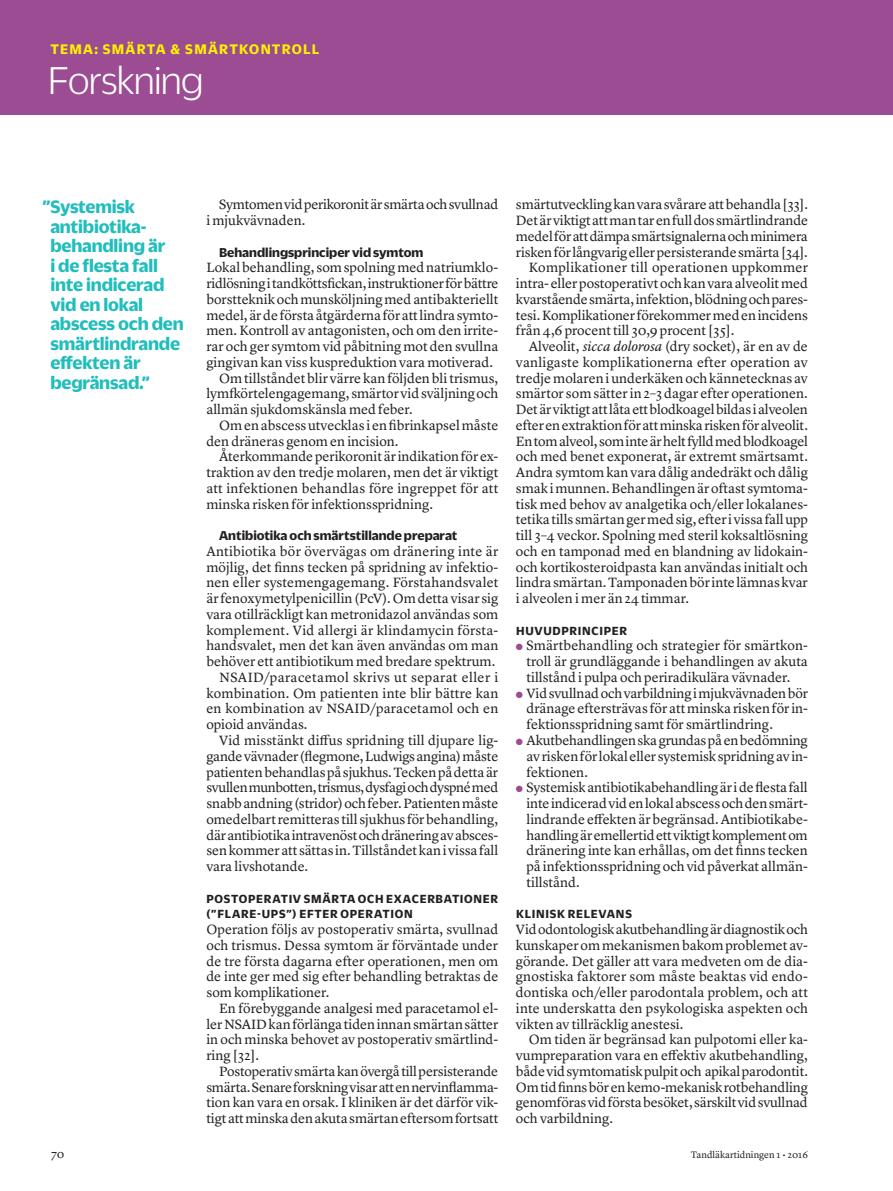
<style>
.page{position:relative;width:893px;height:1191px;background:#fff}
.page>*{position:absolute;margin:0;border:0;box-sizing:border-box;transform-origin:0 0}
.t1{font:300 42px "Duplicate Sans";letter-spacing:-.02em;color:#fff}
.Citat_litet_Duplicat{font:700 19.5px/19.5px "Duplicate Sans";letter-spacing:-.01em;color:#21bdbd}
.t2{font:700 15px "Duplicate Sans";letter-spacing:.08em;color:#fff101}
.Bröd_utesluten_indra{font:13.95px/15.8px "Lyon Text";letter-spacing:-.005em;color:#231f20;text-align:justify}
.Bröd_utesluten{font:13.95px/15.8px "Lyon Text";color:#231f20;text-align:justify}
.Bröd_utesluten_indra-2{font:700 13.95px "Duplicate Sans";color:#231f20}
.Bröd_utesluten-2{font:700 12.75px "Duplicate Sans";letter-spacing:.055em;color:#231f20}
.t3{font:12px "Lyon Text";color:#231f20}
.t4{font:9.75px "Lyon Text";color:#231f20}
.s1{font-style:italic}
.s2{color:#9b4c92}
</style>
<div class="page">
<div style="left:0;top:0;width:893px;height:115px;background:#9b4c92"></div>
<p class="t2" style="left:50px;top:39px;width:271px">TEMA: SMÄRTA &amp; SMÄRTKONTROLL</p>
<p class="t1" style="left:48px;top:55px;width:157px">Forskning</p>
<p class="Citat_litet_Duplicat" style="left:50px;top:196px;width:135px;text-indent:-8px">”Systemisk antibiotika&shy;behandling är<br>i de flesta fall inte indicerad vid en lokal abscess och den smärtlindrande effekten är begränsad.”</p>
<p class="Bröd_utesluten_indra" style="left:206px;top:196px;width:294px;text-indent:13px">Symtomen vid perikoronit är smärta och svullnad i mjukvävnaden.</p>
<p class="Bröd_utesluten_indra-2" style="left:219px;top:242px;width:206px">Behandlingsprinciper vid symtom</p>
<p class="Bröd_utesluten" style="left:206px;top:259px;width:294px">Lokal behandling, som spolning med natriumklo&shy;ridlösning i tandköttsfickan, instruktioner för bättre borstteknik och munsköljning med antibakteriellt medel, är de första åtgärderna för att lindra symto&shy;men. Kontroll av antagonisten, och om den irrite&shy;rar och ger symtom vid påbitning mot den svullna gingivan kan viss kuspreduktion vara motiverad.</p>
<p class="Bröd_utesluten_indra" style="left:206px;top:369px;width:293px;text-indent:13px">Om tillståndet blir värre kan följden bli trismus, lymfkörtelengagemang, smärtor vid sväljning och allmän sjukdomskänsla med feber.</p>
<p class="Bröd_utesluten_indra" style="left:206px;top:416px;width:293px;text-indent:13px">Om en abscess utvecklas i en fibrinkapsel måste den dräneras genom en incision.</p>
<p class="Bröd_utesluten_indra" style="left:206px;top:448px;width:293px;text-indent:13px">Återkommande perikoronit är indikation för ex&shy;traktion av den tredje molaren, men det är viktigt att infektionen behandlas före ingreppet för att minska risken för infektionsspridning.</p>
<p class="Bröd_utesluten_indra-2" style="left:219px;top:526px;width:240px">Antibiotika och smärtstillande preparat</p>
<p class="Bröd_utesluten" style="left:206px;top:542px;width:293px">Antibiotika bör övervägas om dränering inte är möjlig, det finns tecken på spridning av infektio&shy;nen eller systemengagemang. Förstahandsvalet är fenoxymetylpenicillin (PcV). Om detta visar sig vara otillräckligt kan metronidazol användas som komplement. Vid allergi är klindamycin första&shy;handsvalet, men det kan även användas om man behöver ett antibiotikum med bredare spektrum.</p>
<p class="Bröd_utesluten_indra" style="left:206px;top:668px;width:293px;text-indent:13px">NSAID/paracetamol skrivs ut separat eller i kombination. Om patienten inte blir bättre kan en kombination av NSAID/paracetamol och en opioid användas.</p>
<p class="Bröd_utesluten_indra" style="left:206px;top:731px;width:293px;text-indent:13px">Vid misstänkt diffus spridning till djupare lig&shy;gande vävnader (flegmone, Ludwigs angina) måste patienten behandlas på sjukhus. Tecken på detta är svullen munbotten, trismus, dysfagi och dyspné med snabb andning (stridor) och feber. Patienten måste omedelbart remitteras till sjukhus för behandling, där antibiotika intravenöst och dränering av absces&shy;sen kommer att sättas in. Tillståndet kan i vissa fall vara livshotande.</p>
<p class="Bröd_utesluten-2" style="left:206px;top:889px;width:293px">POSTOPERATIV SMÄRTA OCH EXACERBATIONER</p>
<p class="Bröd_utesluten-2" style="left:206px;top:905px;width:208px">(”FLARE-UPS”) EFTER OPERATION</p>
<p class="Bröd_utesluten" style="left:206px;top:920px;width:294px">Operation följs av postoperativ smärta, svullnad och trismus. Dessa symtom är förväntade under de tre första dagarna efter operationen, men om de inte ger med sig efter behandling betraktas de som komplikationer.</p>
<p class="Bröd_utesluten_indra" style="left:206px;top:999px;width:294px;text-indent:13px">En förebyggande analgesi med paracetamol el&shy;ler NSAID kan förlänga tiden innan smärtan sätter in och minska behovet av postoperativ smärtlind&shy;ring [32].</p>
<p class="Bröd_utesluten_indra" style="left:206px;top:1062px;width:294px;text-indent:13px">Postoperativ smärta kan övergå till persisterande smärta. Senare forskning visar att en nervinflamma&shy;tion kan vara en orsak. I kliniken är det därför vik&shy;tigt att minska den akuta smärtan eftersom fortsatt</p>
<p class="Bröd_utesluten_indra" style="left:516px;top:196px;width:294px">smärtutveckling kan vara svårare att behandla [33].<br>Det är viktigt att man tar en full dos smärtlindrande medel för att dämpa smärtsignalerna och minimera risken för långvarig eller persisterande smärta [34].</p>
<p class="Bröd_utesluten_indra" style="left:516px;top:259px;width:294px;text-indent:13px">Komplikationer till operationen uppkommer intra- eller postoperativt och kan vara alveolit med kvarstående smärta, infektion, blödning och pares&shy;tesi. Komplikationer förekommer med en incidens från 4,6 procent till 30,9 procent [35].</p>
<p class="Bröd_utesluten_indra" style="left:516px;top:337px;width:294px;text-indent:13px">Alveolit, <span class="s1">sicca dolorosa</span> (dry socket), är en av de vanligaste komplikationerna efter operation av tredje molaren i underkäken och kännetecknas av smärtor som sätter in 2–3 dagar efter operationen.<br>Det är viktigt att låta ett blodkoagel bildas i alveolen efter en extraktion för att minska risken för alveolit.<br>En tom alveol, som inte är helt fylld med blodkoagel och med benet exponerat, är extremt smärtsamt.<br>Andra symtom kan vara dålig andedräkt och dålig smak i munnen. Behandlingen är oftast symtoma&shy;tisk med behov av analgetika och/eller lokalanes&shy;tetika tills smärtan ger med sig, efter i vissa fall upp till 3–4 veckor. Spolning med steril koksaltlösning och en tamponad med en blandning av lidokain&shy;och kortikosteroidpasta kan användas initialt och lindra smärtan. Tamponaden bör inte lämnas kvar i alveolen i mer än 24 timmar.</p>
<p class="Bröd_utesluten-2" style="left:516px;top:622px;width:112px">HUVUDPRINCIPER</p>
<p class="Bröd_utesluten" style="left:526px;top:637px;width:283px;text-indent:-10px"><span class="s2">●</span> Smärtbehandling och strategier för smärtkon&shy;troll är grundläggande i behandlingen av akuta tillstånd i pulpa och periradikulära vävnader.</p>
<p class="Bröd_utesluten" style="left:526px;top:684px;width:283px;text-indent:-10px"><span class="s2">●</span> Vid svullnad och varbildning i mjukvävnaden bör dränage eftersträvas för att minska risken för in&shy;fektionsspridning samt för smärtlindring.</p>
<p class="Bröd_utesluten" style="left:526px;top:731px;width:283px;text-indent:-10px"><span class="s2">●</span> Akutbehandlingen ska grundas på en bedömning av risken för lokal eller systemisk spridning av in&shy;fektionen.</p>
<p class="Bröd_utesluten" style="left:526px;top:778px;width:283px;text-indent:-10px"><span class="s2">●</span> Systemisk antibiotikabehandling är i de flesta fall inte indicerad vid en lokal abscess och den smärt&shy;lindrande effekten är begränsad. Antibiotikabe&shy;handling är emellertid ett viktigt komplement om dränering inte kan erhållas, om det finns tecken på infektionsspridning och vid påverkat allmän&shy;tillstånd.</p>
<p class="Bröd_utesluten-2" style="left:516px;top:905px;width:117px">KLINISK RELEVANS</p>
<p class="Bröd_utesluten" style="left:516px;top:920px;width:294px">Vid odontologisk akutbehandling är diagnostik och kunskaper om mekanismen bakom problemet av&shy;görande. Det gäller att vara medveten om de dia&shy;gnostiska faktorer som måste beaktas vid endo&shy;dontiska och/eller parodontala problem, och att inte underskatta den psykologiska aspekten och vikten av tillräcklig anestesi.</p>
<p class="Bröd_utesluten_indra" style="left:516px;top:1030px;width:294px;text-indent:13px">Om tiden är begränsad kan pulpotomi eller ka&shy;vumpreparation vara en effektiv akutbehandling, både vid symtomatisk pulpit och apikal parodontit.<br>Om tid finns bör en kemo-mekanisk rotbehandling genomföras vid första besöket, särskilt vid svullnad och varbildning.</p>
<p class="t3" style="left:51px;top:1144px;width:15px">70</p>
<p class="t4" style="left:691px;top:1147px;width:119px">Tandläkartidningen 1 • 2016</p>
</div>
